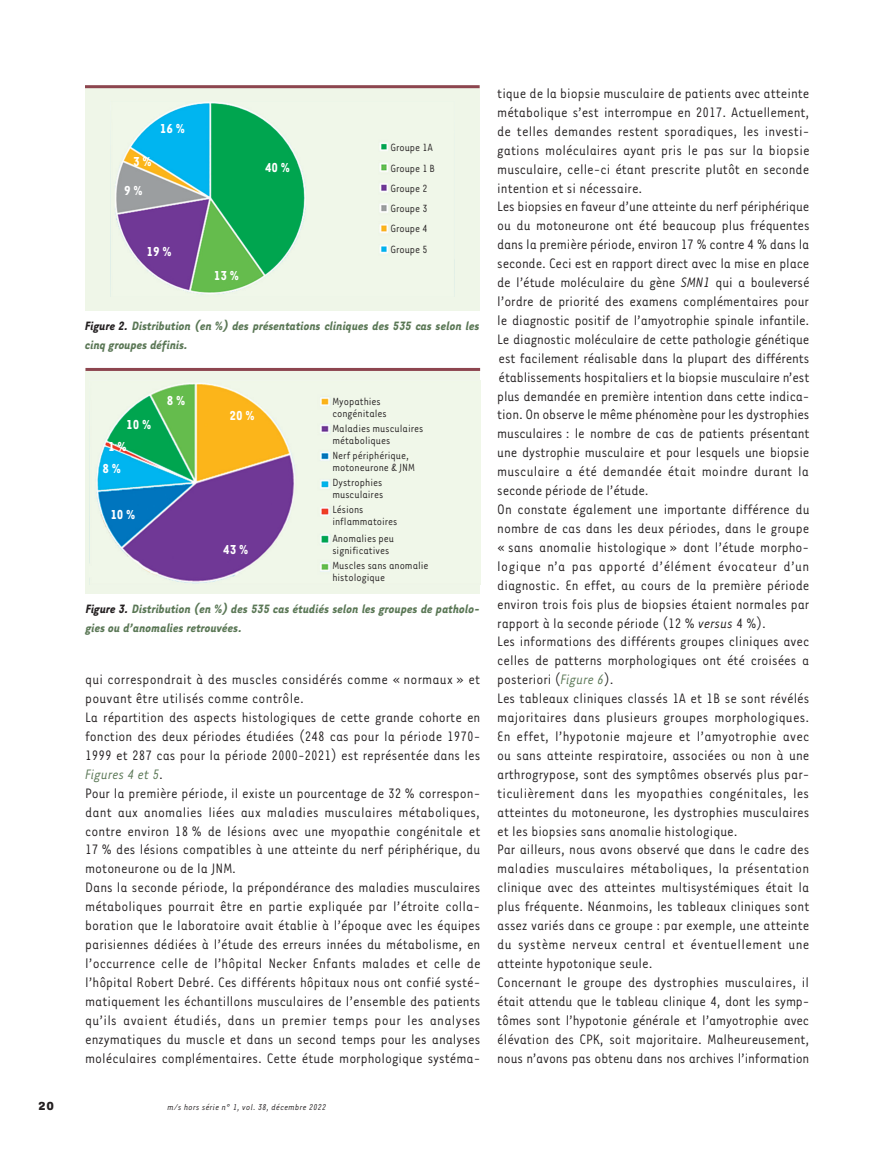
<style>
.page{position:relative;width:894px;height:1149px;background:#fff}
.page>*{position:absolute;margin:0;border:0;box-sizing:border-box;transform-origin:0 0}
.t1{font:15.75px/18.9px "Tarzana Narrow";color:#231f20}
.t2{font:700 15px "Tarzana Narrow";color:#fff}
.t3{font:italic 700 13.95px/18.9px "Tarzana Narrow";color:#5a7755}
.t4{font:700 13.5px "Tarzana Wide";color:#231f20}
.t5{font:12px/12px "Tarzana Narrow";color:#231f20}
.t6{font:italic 9.75px "Tarzana Narrow";letter-spacing:.025em;color:#231f20}
.s1{color:#231f20}
.s2{font-style:italic;color:#5a7755}
.s3{font-style:italic}
</style>
<div class="page">
<div style="left:85px;top:85px;width:394px;height:226px;background:#eff6e8"></div>
<img style="left:110px;top:102px;width:278px;height:192px">
<hr style="left:85px;top:85px;width:394px;height:3px;background:#8d454f">
<div style="left:85px;top:368px;width:395px;height:225px;background:#eff6e8"></div>
<img style="left:96px;top:383px;width:234px;height:201px">
<hr style="left:85px;top:368px;width:395px;height:3px;background:#8d454f">
<p class="t2" style="left:133px;top:152px;width:20px">3 %</p>
<p class="t2" style="left:124px;top:181px;width:20px">9 %</p>
<p class="t2" style="left:160px;top:119px;width:27px">16 %</p>
<p class="t2" style="left:146px;top:242px;width:27px">19 %</p>
<p class="t2" style="left:265px;top:158px;width:27px">40 %</p>
<p class="t2" style="left:214px;top:266px;width:27px">13 %</p>
<p class="t5" style="left:390px;top:137px;width:46px;line-height:20.2px">Groupe 1A<br>Groupe 1 B<br>Groupe 2<br>Groupe 3<br>Groupe 4<br>Groupe 5</p>
<p class="t3" style="left:85px;top:316px;width:395px"><span class="s1">Figure 2.</span> Distribution (en %) des présentations cliniques des 535 cas selon les cinq groupes définis.</p>
<p class="t2" style="left:126px;top:415px;width:27px">10 %</p>
<p class="t2" style="left:108px;top:437px;width:20px">1 %</p>
<p class="t2" style="left:102px;top:459px;width:20px">8 %</p>
<p class="t2" style="left:110px;top:505px;width:27px">10 %</p>
<p class="t2" style="left:167px;top:391px;width:20px">8 %</p>
<p class="t2" style="left:229px;top:406px;width:27px">20 %</p>
<p class="t2" style="left:223px;top:539px;width:27px">43 %</p>
<p class="t5" style="left:332px;top:395px;width:56px">Myopathies congénitales</p>
<p class="t5" style="left:332px;top:422px;width:92px">Maladies musculaires métaboliques</p>
<p class="t5" style="left:332px;top:449px;width:84px">Nerf périphérique, motoneurone &amp; JNM</p>
<p class="t5" style="left:332px;top:476px;width:52px">Dystrophies musculaires</p>
<p class="t5" style="left:332px;top:503px;width:67px">Lésions inflammatoires</p>
<p class="t5" style="left:332px;top:531px;width:63px">Anomalies peu significatives</p>
<p class="t5" style="left:332px;top:558px;width:98px">Muscles sans anomalie histologique</p>
<p class="t3" style="left:86px;top:598px;width:395px"><span class="s1">Figure 3.</span> Distribution (en %) des 535 cas étudiés selon les groupes de patholo&shy;gies ou d’anomalies retrouvées.</p>
<p class="t1" style="left:85px;top:669px;width:396px">qui correspondrait à des muscles considérés comme « normaux » et pouvant être utilisés comme contrôle.<br>La répartition des aspects histologiques de cette grande cohorte en fonction des deux périodes étudiées (248 cas pour la période 1970- 1999 et 287 cas pour la période 2000-2021) est représentée dans les <span class="s2">Figures 4 et 5</span>.<br>Pour la première période, il existe un pourcentage de 32 % correspon&shy;dant aux anomalies liées aux maladies musculaires métaboliques, contre environ 18 % de lésions avec une myopathie congénitale et 17 % des lésions compatibles à une atteinte du nerf périphérique, du motoneurone ou de la JNM.<br>Dans la seconde période, la prépondérance des maladies musculaires métaboliques pourrait être en partie expliquée par l’étroite colla&shy;boration que le laboratoire avait établie à l’époque avec les équipes parisiennes dédiées à l’étude des erreurs innées du métabolisme, en l’occurrence celle de l’hôpital Necker Enfants malades et celle de l’hôpital Robert Debré. Ces différents hôpitaux nous ont confié systé&shy;matiquement les échantillons musculaires de l’ensemble des patients qu’ils avaient étudiés, dans un premier temps pour les analyses enzymatiques du muscle et dans un second temps pour les analyses moléculaires complémentaires. Cette étude morphologique systéma-</p>
<p class="t4" style="left:38px;top:1097px;width:18px">20</p>
<p class="t6" style="left:167px;top:1100px;width:160px">m/s hors série n° 1, vol. 38, décembre 2022</p>
<p class="t1" style="left:497px;top:83px;width:314px">tique de la biopsie musculaire de patients avec atteinte métabolique s’est interrompue en 2017. Actuellement, de telles demandes restent sporadiques, les investi&shy;gations moléculaires ayant pris le pas sur la biopsie musculaire, celle-ci étant prescrite plutôt en seconde intention et si nécessaire.<br>Les biopsies en faveur d’une atteinte du nerf périphérique ou du motoneurone ont été beaucoup plus fréquentes dans la première période, environ 17 % contre 4 % dans la seconde. Ceci est en rapport direct avec la mise en place de l’étude moléculaire du gène <span class="s3">SMN1</span> qui a bouleversé l’ordre de priorité des examens complémentaires pour le diagnostic positif de l’amyotrophie spinale infantile.<br>Le diagnostic moléculaire de cette pathologie génétique est facilement réalisable dans la plupart des différents établissements hospitaliers et la biopsie musculaire n’est plus demandée en première intention dans cette indica&shy;tion. On observe le même phénomène pour les dystrophies musculaires : le nombre de cas de patients présentant une dystrophie musculaire et pour lesquels une biopsie musculaire a été demandée était moindre durant la seconde période de l’étude.<br>On constate également une importante différence du nombre de cas dans les deux périodes, dans le groupe « sans anomalie histologique » dont l’étude morpho&shy;logique n’a pas apporté d’élément évocateur d’un diagnostic. En effet, au cours de la première période environ trois fois plus de biopsies étaient normales par rapport à la seconde période (12 % <span class="s3">versus</span> 4 %).<br>Les informations des différents groupes cliniques avec celles de patterns morphologiques ont été croisées a posteriori (<span class="s2">Figure 6</span>).<br>Les tableaux cliniques classés 1A et 1B se sont révélés majoritaires dans plusieurs groupes morphologiques.<br>En effet, l’hypotonie majeure et l’amyotrophie avec ou sans atteinte respiratoire, associées ou non à une arthrogrypose, sont des symptômes observés plus par&shy;ticulièrement dans les myopathies congénitales, les atteintes du motoneurone, les dystrophies musculaires et les biopsies sans anomalie histologique.<br>Par ailleurs, nous avons observé que dans le cadre des maladies musculaires métaboliques, la présentation clinique avec des atteintes multisystémiques était la plus fréquente. Néanmoins, les tableaux cliniques sont assez variés dans ce groupe : par exemple, une atteinte du système nerveux central et éventuellement une atteinte hypotonique seule.<br>Concernant le groupe des dystrophies musculaires, il était attendu que le tableau clinique 4, dont les symp&shy;tômes sont l’hypotonie générale et l’amyotrophie avec élévation des CPK, soit majoritaire. Malheureusement, nous n’avons pas obtenu dans nos archives l’information</p>
</div>
